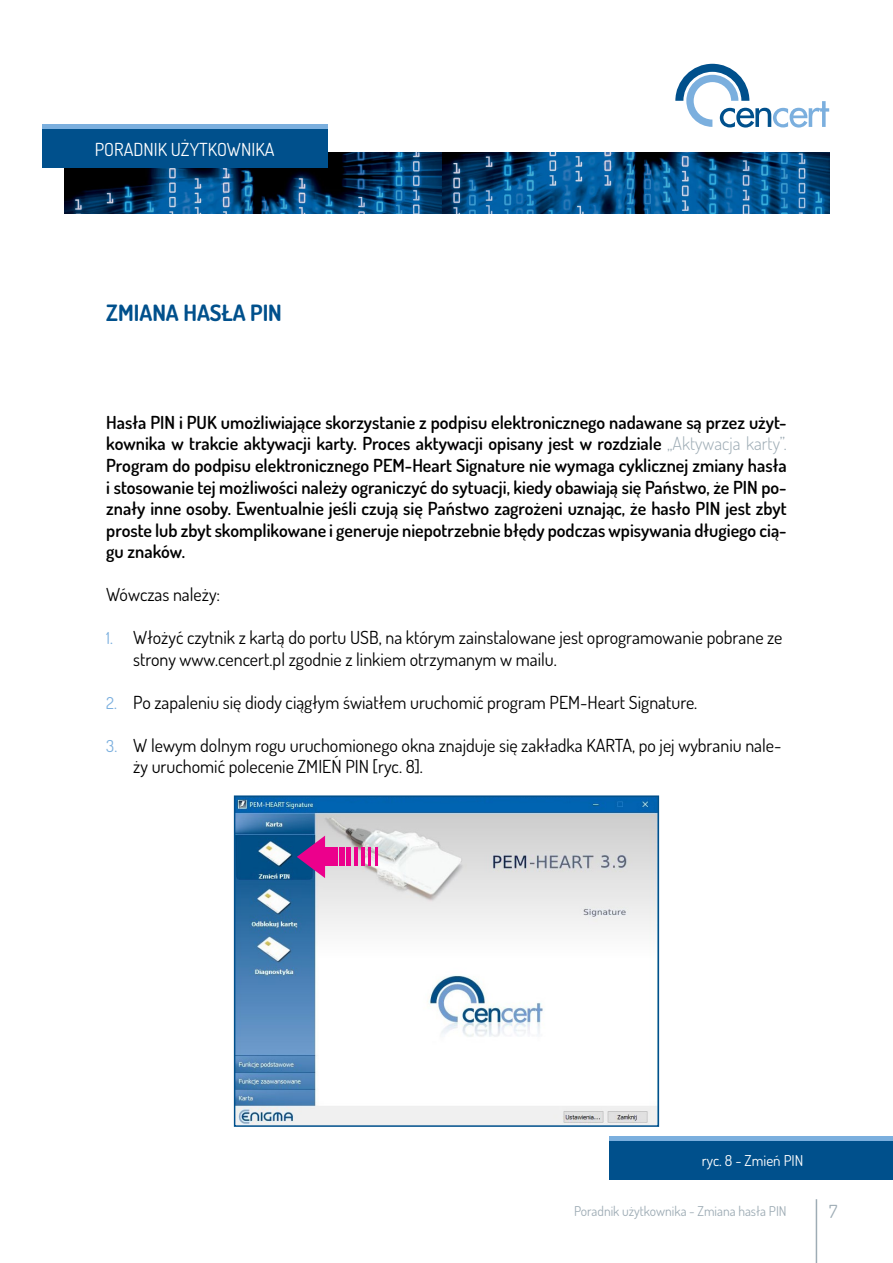
<style>
.page{position:relative;width:893px;height:1263px;background:#fff}
.page>*{position:absolute;margin:0;border:0;box-sizing:border-box;transform-origin:0 0}
.t1{font:700 22.5px "Dosis";color:#00508c}
.t2{font:600 18px "Dosis";color:#000}
.t3{font:18px "Dosis";color:#000}
.t4{font:18px "Dosis";color:#fff}
.t5{font:18px "Dosis";color:#9eacb5}
.t6{font:16.5px "Dosis";color:#7bafde}
.t7{font:15px "Dosis";color:#fff}
.t8{font:13.5px "Dosis";color:#9eacb5}
.s1{font-weight:300;color:#9eacb5}
</style>
<div class="page">
<svg style="left:675px;top:64px;width:154px;height:64px"></svg>
<hr style="left:816px;top:1199px;width:1px;height:64px;background:#9eacb5">
<img style="left:65px;top:153px;width:378px;height:60px">
<img style="left:443px;top:153px;width:386px;height:60px">
<div style="left:42px;top:126px;width:285px;height:41px;background:#00508c"></div>
<hr style="left:42px;top:124px;width:285px;height:4px;background:#7bafde">
<div style="left:610px;top:1138px;width:283px;height:41px;background:#00508c"></div>
<hr style="left:610px;top:1136px;width:283px;height:4px;background:#7bafde">
<img style="left:237px;top:798px;width:419px;height:326px">
<div style="left:234px;top:795px;width:425px;height:332px;border:2px solid #00508c"></div>
<div style="left:322px;top:847px;width:10px;height:19px;background:#ec008c"></div>
<div style="left:332px;top:847px;width:6px;height:19px;background:#ec008c"></div>
<div style="left:339px;top:847px;width:6px;height:19px;background:#ec008c"></div>
<hr style="left:347px;top:847px;width:4px;height:19px;background:#ec008c">
<hr style="left:354px;top:847px;width:4px;height:19px;background:#ec008c">
<hr style="left:361px;top:847px;width:3px;height:19px;background:#ec008c">
<hr style="left:368px;top:847px;width:3px;height:19px;background:#ec008c">
<svg style="left:375px;top:847px;width:2px;height:19px"></svg>
<svg style="left:297px;top:836px;width:28px;height:42px"></svg>
<p class="t4" style="left:95px;top:137px;width:181px">PORADNIK UŻYTKOWNIKA</p>
<p class="t1" style="left:106px;top:298px;width:177px">ZMIANA HASŁA PIN</p>
<p class="t2" style="left:106px;top:411px;width:682px">Hasła PIN i PUK umożliwiające skorzystanie z podpisu elektronicznego nadawane są przez użyt-</p>
<p class="t2" style="left:106px;top:454px;width:682px">Program do podpisu elektronicznego PEM-Heart Signature nie wymaga cyklicznej zmiany hasła</p>
<p class="t2" style="left:106px;top:497px;width:682px">znały inne osoby. Ewentualnie jeśli czują się Państwo zagrożeni uznając, że hasło PIN jest zbyt</p>
<p class="t2" style="left:106px;top:432px;width:682px">kownika w trakcie aktywacji karty. Proces aktywacji opisany jest w rozdziale <span class="s1">„Aktywacja karty .“</span></p>
<p class="t2" style="left:106px;top:475px;width:682px">i stosowanie tej możliwości należy ograniczyć do sytuacji, kiedy obawiają się Państwo, że PIN po-</p>
<p class="t2" style="left:106px;top:519px;width:682px">proste lub zbyt skomplikowane i generuje niepotrzebnie błędy podczas wpisywania długiego cią-</p>
<p class="t2" style="left:106px;top:540px;width:80px">gu znaków.</p>
<p class="t3" style="left:106px;top:583px;width:115px">Wówczas należy:</p>
<p class="t3" style="left:133px;top:626px;width:651px">Włożyć czytnik z kartą do portu USB, na którym zainstalowane jest oprogramowanie pobrane ze</p>
<p class="t6" style="left:106px;top:627px;width:8px">1.</p>
<p class="t6" style="left:106px;top:692px;width:12px">2.</p>
<p class="t6" style="left:106px;top:735px;width:12px">3.</p>
<p class="t3" style="left:133px;top:647px;width:425px">strony www.cencert.pl zgodnie z linkiem otrzymanym w mailu.</p>
<p class="t3" style="left:133px;top:690px;width:566px">Po zapaleniu się diody ciągłym światłem uruchomić program PEM-Heart Signature.</p>
<p class="t3" style="left:133px;top:733px;width:650px">W lewym dolnym rogu uruchomionego okna znajduje się zakładka KARTA, po jej wybraniu nale-</p>
<p class="t3" style="left:133px;top:755px;width:291px">ży uruchomić polecenie ZMIEŃ PIN [ryc . [8.</p>
<p class="t7" style="left:702px;top:1151px;width:103px">ryc -8. Zmień PIN</p>
<p class="t8" style="left:574px;top:1202px;width:214px">Poradnik użytkownika - Zmiana hasła PIN</p>
<p class="t5" style="left:829px;top:1199px;width:10px">7</p>
</div>
